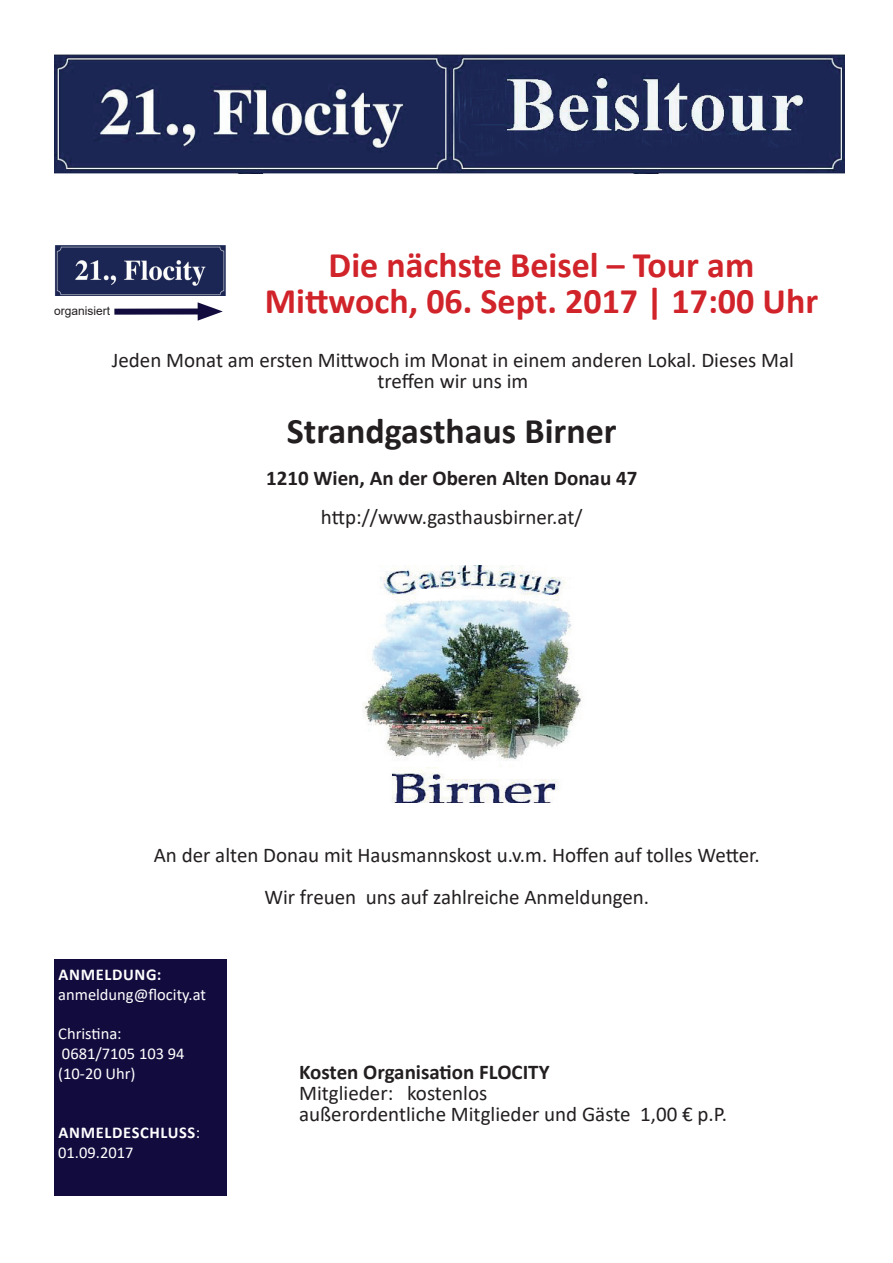
<style>
.page{position:relative;width:893px;height:1263px;background:#fff}
.page>*{position:absolute;margin:0;border:0;box-sizing:border-box;transform-origin:0 0}
.t1{font:700 36px/36px "Calibri";color:#d1232a;text-align:center}
.t2{font:700 36px "Calibri";color:#231f20}
.t3{font:21px/21px "Calibri";color:#231f20;text-align:center}
.t4{font:700 21px "Calibri";color:#231f20}
.t5{font:16.5px/19.8px "Calibri";color:#fff}
.t6{font:700 16.5px/19.8px "Calibri";letter-spacing:.04em;color:#fff}
.t7{font:12px "Arial";color:#231f20}
.s1{font-weight:400}
</style>
<div class="page">
<div style="left:54px;top:959px;width:172px;height:237px;background:#120b3e"></div>
<div style="left:114px;top:308px;width:94px;height:7px;background:#120b3e"></div>
<svg style="left:198px;top:302px;width:25px;height:19px"></svg>
<img style="left:54px;top:245px;width:172px;height:51px">
<img style="left:54px;top:54px;width:790px;height:119px">
<img style="left:363px;top:565px;width:219px;height:237px">
<p class="t7" style="left:54px;top:302px;width:58px">organisiert</p>
<h1 class="t1" style="left:265px;top:247px;width:555px">Die nächste Beisel – Tour am<br>Mittwoch, 06. Sept. 2017 | 17:00 Uhr</h1>
<p class="t3" style="left:112px;top:349px;width:684px">Jeden Monat am ersten Mittwoch im Monat in einem anderen Lokal. Dieses Mal treffen wir uns im</p>
<h1 class="t2" style="left:287px;top:406px;width:331px">Strandgasthaus Birner</h1>
<p class="t4" style="left:266px;top:463px;width:373px">1210 Wien, An der Oberen Alten Donau 47</p>
<p class="t3" style="left:321px;top:506px;width:263px">http://www.gasthausbirner.at/</p>
<p class="t3" style="left:154px;top:833px;width:607px;line-height:42px">An der alten Donau mit Hausmannskost u.v.m. Hoffen auf tolles Wetter.<br>Wir freuen uns auf zahlreiche Anmeldungen.</p>
<p class="t6" style="left:59px;top:964px;width:104px">ANMELDUNG:</p>
<p class="t5" style="left:58px;top:984px;width:149px">anmeldung@flocity.at</p>
<p class="t5" style="left:58px;top:1023px;width:128px">Christina:<br>0681/7105 103 94 (10-20 Uhr)</p>
<p class="t6" style="left:58px;top:1123px;width:143px">ANMELDESCHLUSS<span class="s1">:<br>01.09.2017</span></p>
<p class="t4" style="left:299px;top:1057px;width:252px">Kosten Organisation FLOCITY</p>
<p class="t3" style="left:299px;top:1082px;width:430px;text-align:left">Mitglieder: kostenlos<br>außerordentliche Mitglieder und Gäste 1,00 € p.P.</p>
</div>
